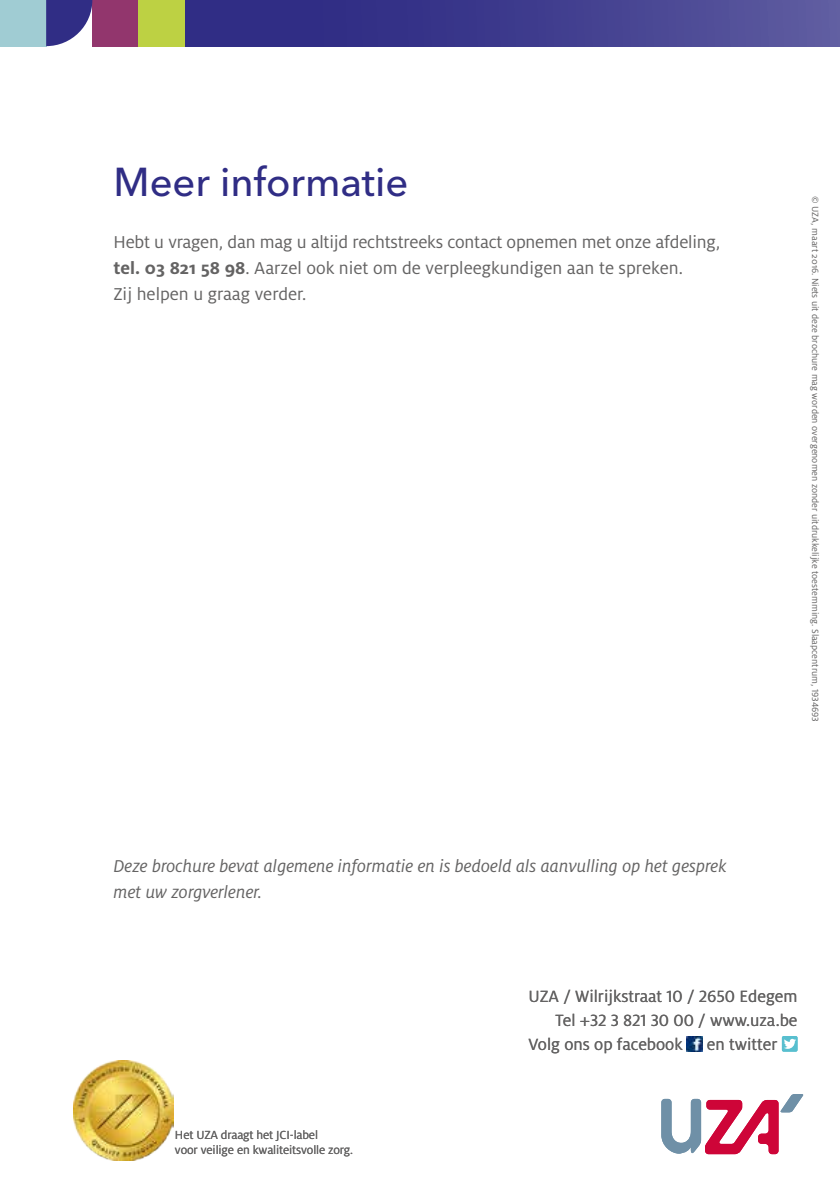
<style>
.page{position:relative;width:840px;height:1191px;background:#fff}
.page>*{position:absolute;margin:0;border:0;box-sizing:border-box;transform-origin:0 0}
.t1{font:500 40px "Avenir Next LT Pro";color:#302d85}
.t2{font:19px/26px "Milo OT";letter-spacing:-.01em;color:#646363}
.t3{font:italic 19px/26px "Milo OT";color:#646363}
.t4{font:18px "Milo OT";color:#646363}
.t5{font:13px/15px "Milo OT";letter-spacing:-.01em;color:#646363}
.t6{font:10px "Milo OT";color:#646363}
.s1{font-weight:700}
</style>
<div class="page">
<img style="left:686px;top:1036px;width:16px;height:15px">
<img style="left:74px;top:1060px;width:100px;height:100px">
<div style="left:184px;top:0;width:655px;height:46px;background:linear-gradient(to right,#27237f,#5a589e)"></div>
<div style="left:92px;top:0;width:46px;height:46px;background:#92366d"></div>
<div style="left:138px;top:0;width:46px;height:46px;background:#bdd143"></div>
<div style="left:0;top:0;width:46px;height:46px;background:#a0ccd3"></div>
<svg style="left:46px;top:1px;width:46px;height:45px"></svg>
<svg style="left:661px;top:1094px;width:142px;height:60px"></svg>
<div style="left:781px;top:1036px;width:16px;height:15px;background:#58bfcf;border-radius:2px"></div>
<svg style="left:784px;top:1038px;width:11px;height:10px"></svg>
<hr style="left:46px;top:0;width:46px;height:1px;background:#302d85">
<h1 class="t1" style="left:113px;top:158px;width:296px">Meer informatie</h1>
<p class="t2" style="left:113px;top:229px;width:608px">Hebt u vragen, dan mag u altijd rechtstreeks contact opnemen met onze afdeling, <span class="s1">tel. 03 821 58 98</span>. Aarzel ook niet om de verpleegkundigen aan te spreken.<br>Zij helpen u graag verder.</p>
<p class="t6" style="left:820px;top:196px;width:527px;rotate:90deg">© UZA, maart 2016. Niets uit deze brochure mag worden overgenomen zonder uitdrukkelijke toestemming. Slaapcentrum, 1934693</p>
<p class="t3" style="left:113px;top:853px;width:614px">Deze brochure bevat algemene informatie en is bedoeld als aanvulling op het gesprek met uw zorgverlener.</p>
<p class="t5" style="left:175px;top:1127px;width:179px">Het UZA draagt het JCI-label<br>voor veilige en kwaliteitsvolle zorg.</p>
<p class="t4" style="left:528px;top:986px;width:270px">UZA / Wilrijkstraat 10 / 2650 Edegem</p>
<p class="t4" style="left:555px;top:1010px;width:243px">Tel +32 3 821 30 00 / www.uza.be</p>
<p class="t4" style="left:528px;top:1034px;width:156px">Volg ons op facebook</p>
<p class="t4" style="left:706px;top:1034px;width:72px">en twitter</p>
</div>
